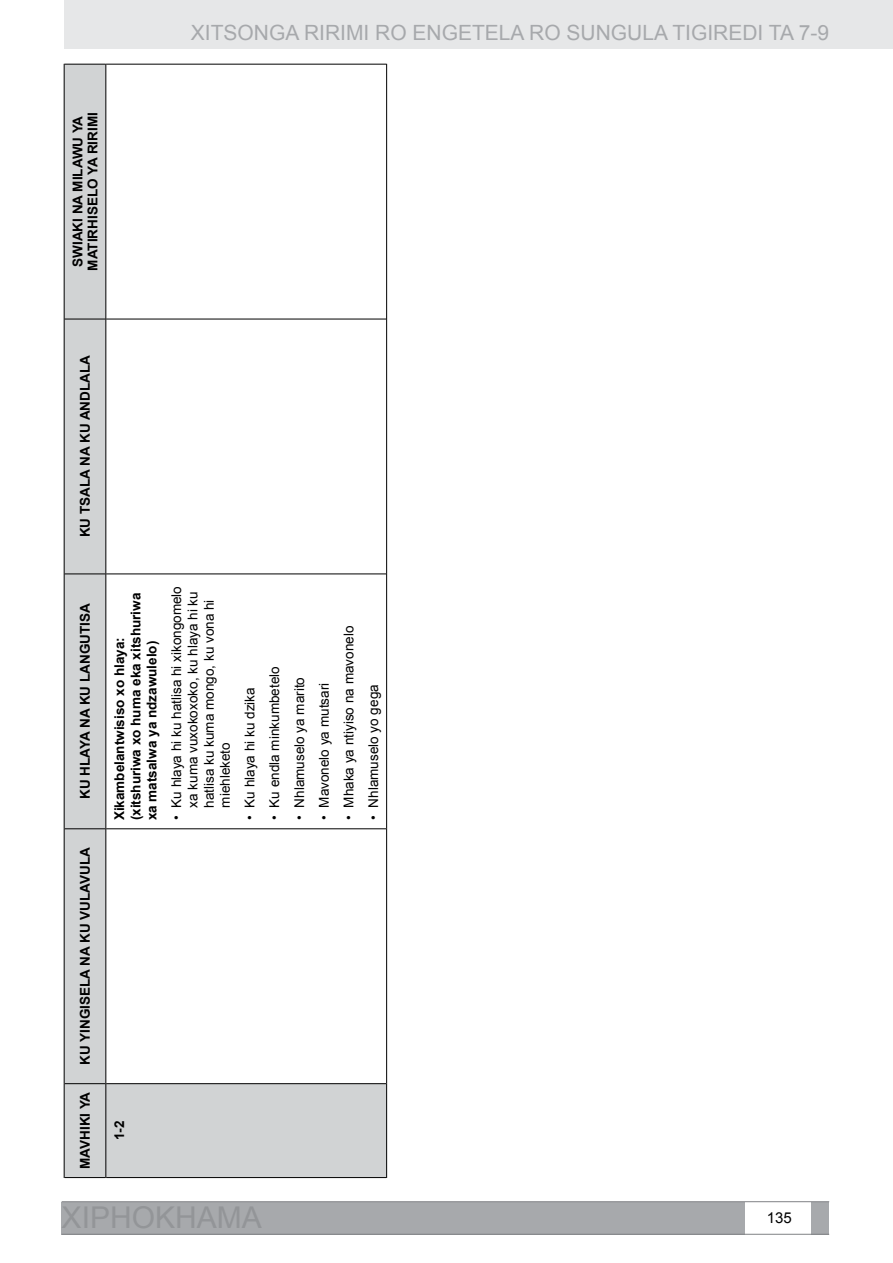
<style>
.page{position:relative;width:893px;height:1263px;background:#fff}
.page>*{position:absolute;margin:0;border:0;box-sizing:border-box;transform-origin:0 0}
.t1{font:21px "Arial";color:#a7a9ac}
.t2{font:15px "Arial";color:#000}
.t3{font:13.5px/16.2px "Arial";color:#000}
.t4{font:700 13.5px/16.2px "Arial";color:#000}
</style>
<div class="page">
<div style="left:64px;top:0;width:829px;height:49px;background:#e6e7e8"></div>
<div style="left:62px;top:1202px;width:683px;height:32px;background:#a7a9ac"></div>
<div style="left:812px;top:1202px;width:17px;height:32px;background:#a7a9ac"></div>
<hr style="left:62px;top:1234px;width:767px;height:1px;background:#808285">
<hr style="left:62px;top:1201px;width:767px;height:1px;background:#808285">
<svg style="left:65px;top:65px;width:321px;height:1112px"></svg>
<hr style="left:106px;top:1177px;width:280px;height:1px;background:#000">
<hr style="left:106px;top:1083px;width:280px;height:1px;background:#000">
<hr style="left:106px;top:828px;width:280px;height:1px;background:#000">
<hr style="left:106px;top:573px;width:280px;height:1px;background:#000">
<hr style="left:106px;top:319px;width:280px;height:1px;background:#000">
<hr style="left:106px;top:64px;width:280px;height:1px;background:#000">
<hr style="left:386px;top:1084px;width:1px;height:94px;background:#000">
<hr style="left:386px;top:829px;width:1px;height:255px;background:#000">
<hr style="left:386px;top:574px;width:1px;height:255px;background:#000">
<hr style="left:386px;top:319px;width:1px;height:255px;background:#000">
<hr style="left:386px;top:64px;width:1px;height:255px;background:#000">
<hr style="left:64px;top:1084px;width:1px;height:94px;background:#000">
<hr style="left:65px;top:1177px;width:40px;height:1px;background:#000">
<hr style="left:64px;top:829px;width:1px;height:255px;background:#000">
<hr style="left:65px;top:1083px;width:40px;height:1px;background:#000">
<hr style="left:64px;top:574px;width:1px;height:255px;background:#000">
<hr style="left:65px;top:828px;width:40px;height:1px;background:#000">
<hr style="left:64px;top:319px;width:1px;height:255px;background:#000">
<hr style="left:65px;top:573px;width:40px;height:1px;background:#000">
<hr style="left:64px;top:64px;width:1px;height:255px;background:#000">
<hr style="left:65px;top:319px;width:40px;height:1px;background:#000">
<hr style="left:65px;top:64px;width:40px;height:1px;background:#000">
<hr style="left:105px;top:1084px;width:1px;height:94px;background:#000">
<hr style="left:105px;top:829px;width:1px;height:255px;background:#000">
<hr style="left:105px;top:574px;width:1px;height:255px;background:#000">
<hr style="left:105px;top:319px;width:1px;height:255px;background:#000">
<hr style="left:105px;top:64px;width:1px;height:255px;background:#000">
<p class="t4" style="left:71px;top:271px;width:158px;line-height:14.9px;rotate:-90deg">SWIAKI NA MILAWU YA<br>MATIRHISELOYARIRIMI</p>
<h1 class="t1" style="left:191px;top:19px;width:640px">XITSONGA RIRIMI RO ENGETELA RO SUNGULA TIGIREDI TA 7-9</h1>
<p class="t4" style="left:77px;top:537px;width:184px;rotate:-90deg">KU TSALANA KU ANDLALA</p>
<p class="t4" style="left:77px;top:799px;width:196px;rotate:-90deg">KUHLAYANA KULANGUTISA</p>
<p class="t4" style="left:77px;top:1065px;width:218px;rotate:-90deg">KU YINGISELA NA KU VULAVULA</p>
<p class="t4" style="left:77px;top:1169px;width:78px;rotate:-90deg">MAVHIKI YA</p>
<p class="t4" style="left:112px;top:820px;width:229px;rotate:-90deg">Xikambelantwisiso xo hlaya: (xitshuriwa xo huma eka xitshuriwa xa matsalwa ya ndzawulelo)</p>
<p class="t3" style="left:169px;top:807px;width:223px;text-indent:-13px;rotate:-90deg">• Ku hlaya hi ku hatlisa hi xikongomelo xa kuma vuxokoxoko, ku hlaya hi ku hatlisa ku kuma mongo, ku vona hi miehleketo</p>
<p class="t3" style="left:242px;top:820px;width:134px;rotate:-90deg">• Ku hlaya hi ku dzika</p>
<p class="t3" style="left:267px;top:820px;width:155px;rotate:-90deg">• Ku endla minkumbetelo</p>
<p class="t3" style="left:291px;top:820px;width:145px;rotate:-90deg">• N hlamuselo ya marito</p>
<p class="t3" style="left:316px;top:820px;width:139px;rotate:-90deg">• Mavonelo ya mutsari</p>
<p class="t3" style="left:341px;top:820px;width:196px;rotate:-90deg">• Mhaka ya ntiyiso na mavonelo</p>
<p class="t3" style="left:365px;top:820px;width:137px;rotate:-90deg">• N hlamuselo yo gega</p>
<p class="t4" style="left:112px;top:1140px;width:21px;rotate:-90deg">1-2</p>
<p class="t2" style="left:767px;top:1208px;width:27px">135</p>
</div>
